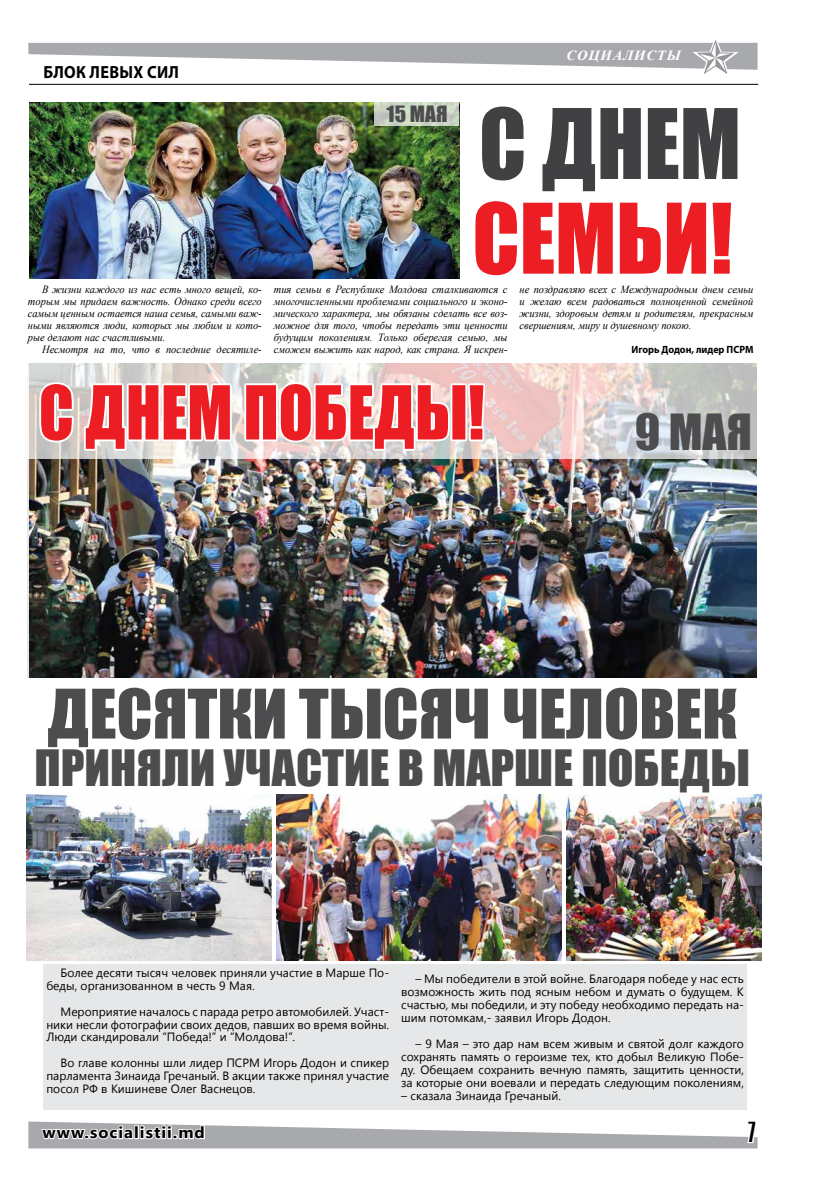
<style>
.page{position:relative;width:820px;height:1191px;background:#fff}
.page>*{position:absolute;margin:0;border:0;box-sizing:border-box;transform-origin:0 0}
.t1{font:89.7px "Impact";color:#ed1d24;scale:.95 1}
.t2{font:89.7px "Impact";color:#414042;scale:.95 1}
.t3{font:68.6px "Impact";color:#ed1d24;scale:.92 1}
.t4{font:63px "Impact";color:#4d4d4f}
.t5{font:46px "Impact";color:#4d4d4f}
.t6{font:45.8px "Impact";color:#4d4d4f}
.t7{font:24px "Compact";color:#000}
.t8{font:20.7px "Impact";color:#4d4d4f}
.t9{font:700 17.6px "Myriad Pro";letter-spacing:.02em;color:#000;scale:.92 1}
.t10{font:700 16px "Segoe UI";letter-spacing:.06em;color:#000;scale:1.04 1}
.t11{font:italic 700 14px "Times New Roman";letter-spacing:.06em;color:#fff;scale:1.04 1}
.t12{font:12px/12.9px "Segoe UI";color:#000;text-align:justify}
.t13{font:italic 11px/12px "Times New Roman";color:#000;text-align:justify;scale:.95 1}
.t14{font:700 10.5px "Myriad Pro";color:#000;scale:.95 1}
</style>
<div class="page">
<svg style="left:28px;top:1121px;width:730px;height:28px"></svg>
<div style="left:43px;top:964px;width:703px;height:146px;background:#e6e7e8"></div>
<img style="left:30px;top:458px;width:726px;height:220px">
<svg style="left:29px;top:363px;width:727px;height:95px;background:#dcd1cf"></svg>
<svg style="left:37px;top:379px;width:39px;height:66px"></svg>
<svg style="left:82px;top:363px;width:151px;height:89px"></svg>
<svg style="left:242px;top:379px;width:245px;height:73px"></svg>
<img style="left:566px;top:794px;width:195px;height:166px">
<img style="left:27px;top:794px;width:244px;height:166px">
<img style="left:276px;top:794px;width:285px;height:166px">
<svg style="left:28px;top:40px;width:729px;height:239px"></svg>
<img style="left:29px;top:103px;width:430px;height:175px">
<svg style="left:374px;top:103px;width:85px;height:23px;background:#c9d4c2"></svg>
<h3 class="t9" style="left:43px;top:61px;width:149px">БЛОК ЛЕВЫХ СИЛ</h3>
<p class="t13" style="left:28px;top:283px;width:247px;text-indent:14px">В жизни каждого из нас есть много вещей, ко&shy;торым мы придаем важность. Однако среди всего самым ценным остается наша семья, самыми важ&shy;ными являются люди, которых мы любим и кото&shy;рые делают нас счастливыми.</p>
<p class="t13" style="left:42px;top:343px;width:232px">Несмотря на то, что в последние десятиле-</p>
<h3 class="t8" style="left:386px;top:98px;width:62px">15 МАЯ</h3>
<p class="t11" style="left:566px;top:46px;width:111px">СОЦИАЛИСТЫ</p>
<h1 class="t2" style="left:479px;top:74px;width:277px">С ДНЕМ</h1>
<h1 class="t1" style="left:472px;top:169px;width:275px">СЕМЬИ!</h1>
<p class="t13" style="left:274px;top:283px;width:247px">тия семьи в Республике Молдова сталкиваются с многочисленными проблемами социального и эконо&shy;мического характера, мы обязаны сделать все воз&shy;можное для того, чтобы передать эти ценности будущим поколениям. Только оберегая семью, мы сможем выжить как народ, как страна. Я искрен-</p>
<p class="t13" style="left:519px;top:283px;width:247px">не поздравляю всех с Международным днем семьи и желаю всем радоваться полноценной семейной жизни, здоровым детям и родителям, прекрасным свершениям, миру и душевному покою.</p>
<p class="t14" style="left:631px;top:343px;width:130px">Игорь Додон, лидер ПСРМ</p>
<h2 class="t3" style="left:39px;top:359px;width:485px">С ДНЕМ ПОБЕДЫ!</h2>
<h3 class="t6" style="left:634px;top:397px;width:119px">9 МАЯ</h3>
<h3 class="t4" style="left:47px;top:665px;width:691px">ДЕСЯТКИ ТЫСЯЧ ЧЕЛОВЕК</h3>
<h3 class="t5" style="left:34px;top:732px;width:716px">ПРИНЯЛИ УЧАСТИЕ В МАРШЕ ПОБЕДЫ</h3>
<p class="t12" style="left:46px;top:965px;width:344px;text-indent:14px">Более десяти тысяч человек приняли участие в Марше По&shy;беды, организованном в честь 9 Мая.</p>
<p class="t12" style="left:46px;top:1004px;width:344px;text-indent:14px">Мероприятие началось с парада ретро автомобилей. Участ&shy;ники несли фотографии своих дедов, павших во время войны.<br>Люди скандировали “Победа!” и “Молдова!”.</p>
<p class="t12" style="left:46px;top:1056px;width:344px;text-indent:14px">Во главе колонны шли лидер ПСРМ Игорь Додон и спикер парламента Зинаида Гречаный. В акции также принял участие посол РФ в Кишиневе Олег Васнецов.</p>
<p class="t12" style="left:401px;top:972px;width:344px;text-indent:14px">– Мы победители в этой войне. Благодаря победе у нас есть возможность жить под ясным небом и думать о будущем. К счастью, мы победили, и эту победу необходимо передать на&shy;шим потомкам,- заявил Игорь Додон.</p>
<p class="t12" style="left:401px;top:1036px;width:344px;text-indent:14px">– 9 Мая – это дар нам всем живым и святой долг каждого сохранять память о героизме тех, кто добыл Великую Побе&shy;ду. Обещаем сохранить вечную память, защитить ценности, за которые они воевали и передать следующим поколениям,</p>
<p class="t12" style="left:401px;top:1088px;width:161px">– сказала Зинаида Гречаный.</p>
<h3 class="t10" style="left:43px;top:1121px;width:157px">www.socialistii.md</h3>
<h3 class="t7" style="left:747px;top:1117px;width:9px">7</h3>
</div>
